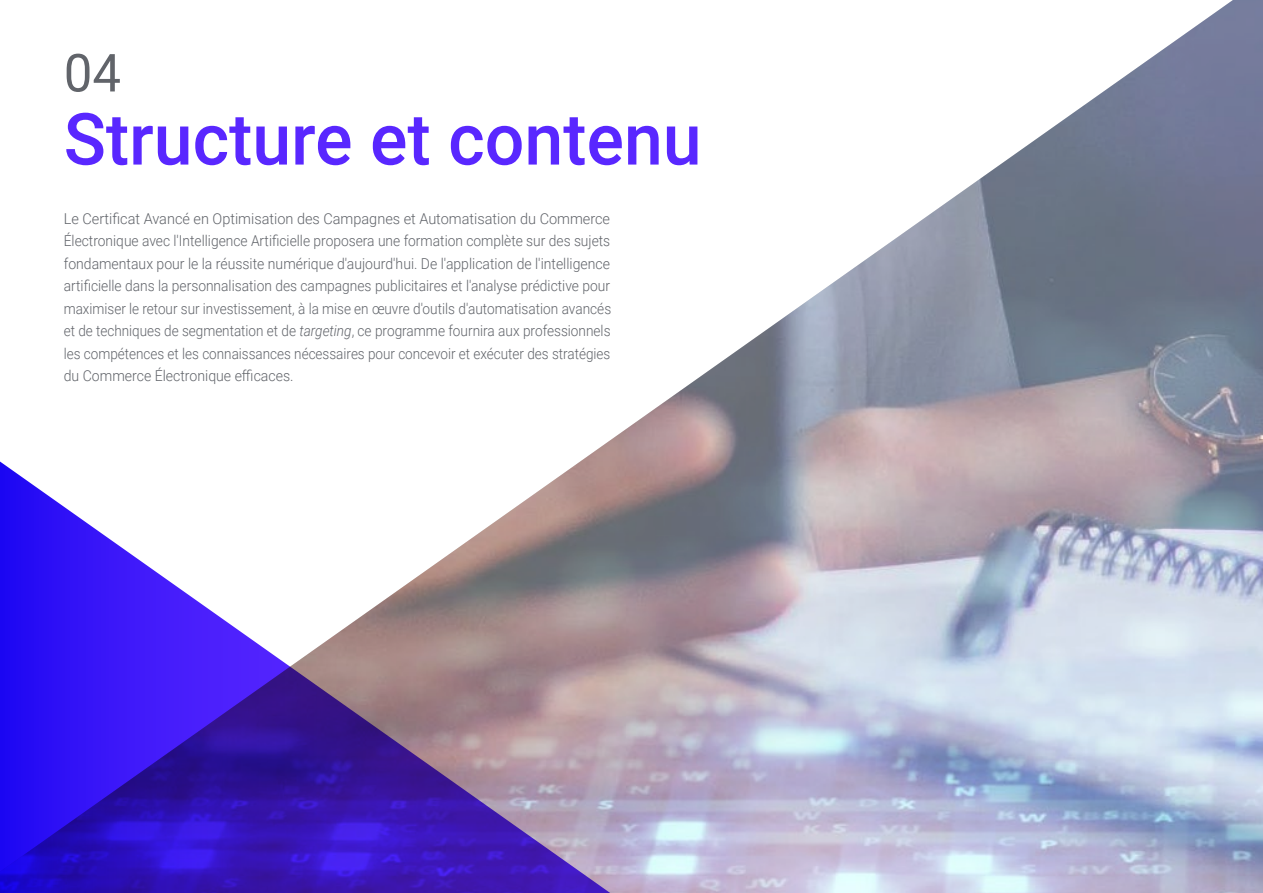
<style>
.page{position:relative;width:1263px;height:893px;background:#fff}
.page>*{position:absolute;margin:0;border:0;box-sizing:border-box;transform-origin:0 0}
.t1{font:500 72px "Roboto";color:#5927ff}
.t2{font:52.5px "Roboto";color:#61646a}
.t3{font:300 15px/22.5px "Roboto";color:#61646a;text-align:justify}
.s1{font-style:italic}
</style>
<div class="page">
<img style="left:602px;top:0;width:661px;height:893px">
<svg style="left:0;top:446px;width:640px;height:447px"></svg>
<h2 class="t2" style="left:64px;top:36px;width:59px">04</h2>
<h1 class="t1" style="left:64px;top:89px;width:639px">Structure et contenu</h1>
<p class="t3" style="left:64px;top:207px;width:549px">Le Certificat Avancé en Optimisation des Campagnes et Automatisation du Commerce Électronique avec l'Intelligence Artificielle proposera une formation complète sur des sujets fondamentaux pour le la réussite numérique d'aujourd'hui. De l'application de l'intelligence artificielle dans la personnalisation des campagnes publicitaires et l'analyse prédictive pour maximiser le retour sur investissement, à la mise en œuvre d'outils d'automatisation avancés et de techniques de segmentation et de <span class="s1">targeting</span>, ce programme fournira aux professionnels les compétences et les connaissances nécessaires pour concevoir et exécuter des stratégies du Commerce Électronique efficaces.</p>
</div>
